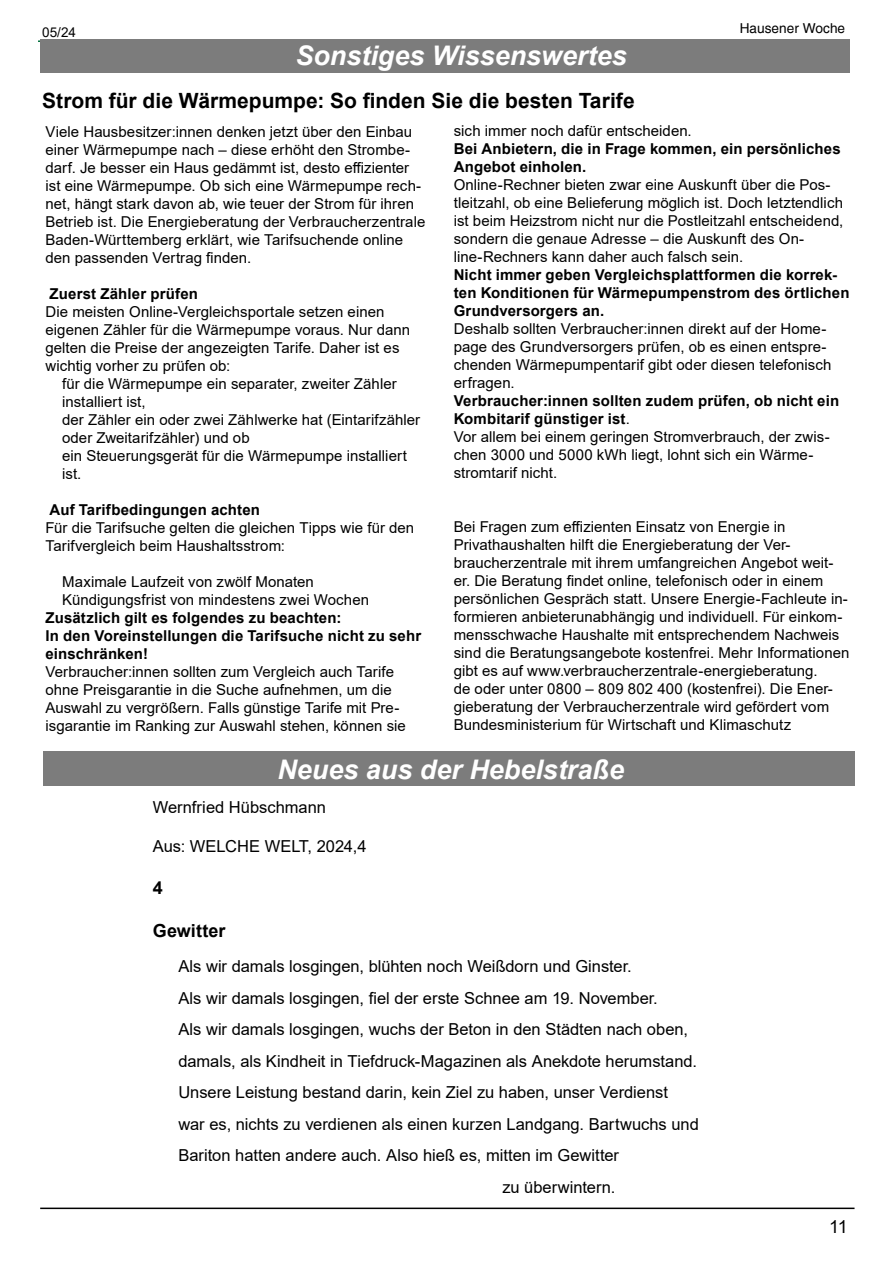
<style>
.page{position:relative;width:893px;height:1263px;background:#fff}
.page>*{position:absolute;margin:0;border:0;box-sizing:border-box;transform-origin:0 0}
.t1{font:italic 700 27px "Arial";color:#fff}
.t2{font:700 21px "Arial";color:#000}
.t3{font:700 18px "Arial";letter-spacing:.005em;color:#000}
.t4{font:18px "Arial";color:#000}
.t5{font:16.5px "Arial";color:#000}
.t6{font:15px/18px "Arial";letter-spacing:.005em;color:#000}
.t7{font:700 15px/18px "Arial";letter-spacing:.01em;color:#000}
.t8{font:13.65px "Helvetica";color:#000}
.t9{font:13.5px "Arial";color:#000}
.s1{font-weight:700}
</style>
<div class="page">
<hr style="left:40px;top:1208px;width:814px;height:1px;background:#000">
<div style="left:44px;top:751px;width:811px;height:34px;background:#7c7c7c"></div>
<div style="left:40px;top:40px;width:809px;height:33px;background:#7c7c7c"></div>
<p class="t9" style="left:42px;top:28px;width:35px">05/24</p>
<h1 class="t1" style="left:295px;top:45px;width:333px">Sonstiges Wissenswertes</h1>
<h2 class="t2" style="left:42px;top:93px;width:594px">Strom für die Wärmepumpe: So finden Sie die besten Tarife</h2>
<p class="t8" style="left:740px;top:23px;width:107px">Hausener Woche</p>
<p class="t6" style="left:45px;top:124px;width:381px">Viele Haus besitzer:innen denken jetzt über den Einbau einer Wärmepumpe nach – diese erhöht den Strombe&shy;darf. Je besser ein Haus gedämmt ist, desto effizienter ist eine Wärmepumpe. Ob sich eine Wärmepumpe rech&shy;net, hängt stark davon ab, wie teuer der Strom für ihren Betrieb ist. Die Energieberatung der Verbraucherzentrale Baden-Württemberg erklärt, wie Tarifsuchende online den passenden Vertrag finden.</p>
<p class="t7" style="left:50px;top:286px;width:150px">Zuerst Zähler prüfen</p>
<p class="t6" style="left:45px;top:304px;width:366px">Die meisten Online-Vergleichsportale setzen einen eigenen Zähler für die Wärmepumpe voraus. Nur dann gelten die Preise der angezeigten Tarife. Daher ist es wichtig vorher zu prüfen ob:</p>
<p class="t6" style="left:62px;top:376px;width:360px">für die Wärmepumpe ein separater, zweiter Zähler installiert ist,<br>der Zähler ein oder zwei Zählwerke hat (Eintarifzähler oder Zweitarifzähler) und ob<br>ein Steuerungsgerät für die Wärmepumpe installiert ist.</p>
<p class="t7" style="left:50px;top:502px;width:212px">Auf Tarifbedingungen achten</p>
<p class="t6" style="left:45px;top:520px;width:370px">Für die Tarifsuche gelten die gleichen Tipps wie für den<br>Tarifvergleich beim Haushaltsstrom:</p>
<p class="t6" style="left:62px;top:574px;width:308px">Maximale Laufzeit von zwölf Monaten<br>Kündigungsfrist von mindestens zwei Wochen</p>
<p class="t7" style="left:45px;top:610px;width:377px">Zusätzlich gilt es folgendes zu beachten:<br>In den Voreinstellungen die Tarifsuche nicht zu sehr einschränken!</p>
<p class="t6" style="left:45px;top:664px;width:362px">Verbraucher:innen sollten zum Vergleich auch Tarife ohne Preisgarantie in die Suche aufnehmen, um die Auswahl zu vergrößern. Falls günstige Tarife mit Pre&shy;isgarantie im Ranking zur Auswahl stehen, können sie</p>
<p class="t6" style="left:454px;top:123px;width:240px">sich immer noch dafür entscheiden.</p>
<p class="t7" style="left:454px;top:141px;width:388px">Bei Anbietern, die in Frage kommen, ein persönliches<br>Angebot einholen.</p>
<p class="t6" style="left:454px;top:177px;width:391px">Online-Rechner bieten zwar eine Auskunft über die Pos&shy;tleitzahl, ob eine Belieferung möglich ist. Doch letztendlich ist beim Heizstrom nicht nur die Postleitzahl entscheidend, sondern die genaue Adresse – die Auskunft des On&shy;line-Rechners kann daher auch falsch sein.</p>
<p class="t7" style="left:454px;top:267px;width:397px">Nicht immer geben Vergleichsplattformen die korrek&shy;ten Konditionen für Wärmepumpenstrom des örtlichen<br>Grundversorgers an.</p>
<p class="t6" style="left:454px;top:321px;width:379px">Deshalb sollten Verbraucher:innen direkt auf der Home&shy;page des Grundversorgers prüfen, ob es einen entspre&shy;chenden Wärmepumpentarif gibt oder diesen telefonisch erfragen.</p>
<p class="t6" style="left:454px;top:393px;width:387px"><span class="s1">Verbraucher:innen sollten zudem prüfen, ob nicht ein Kombitarif günstiger ist</span>.<br>Vor allem bei einem geringen Stromverbrauch, der zwis&shy;chen 3000 und 5000 kWh liegt, lohnt sich ein Wärme&shy;stromtarif nicht.</p>
<p class="t6" style="left:454px;top:519px;width:397px">Bei Fragen zum effizienten Einsatz von Energie in Privathaushalten hilft die Energieberatung der Ver&shy;braucherzentrale mit ihrem umfangreichen Angebot weit&shy;er. Die Beratung findet online, telefonisch oder in einem persönlichen Gespräch statt. Unsere Energie-Fachleute in&shy;formieren anbieterunabhängig und individuell. Für einkom&shy;mensschwache Haushalte mit entsprechendem Nachweis sind die Beratungsangebote kostenfrei. Mehr Informationen gibt es auf www.verbraucherzentrale-energieberatung.<br>de oder unter 0800 – 809 802 400 (kostenfrei). Die Ener&shy;gieberatung der Verbraucherzentrale wird gefördert vom Bundesministerium für Wirtschaft und Klimaschutz</p>
<h1 class="t1" style="left:277px;top:760px;width:348px">Neues aus der Hebelstraße</h1>
<p class="t5" style="left:153px;top:801px;width:175px">Wernfried Hübschmann</p>
<p class="t5" style="left:153px;top:840px;width:215px">Aus: WELCHE WELT, 2024,4</p>
<p class="t3" style="left:153px;top:881px;width:12px">4</p>
<p class="t3" style="left:153px;top:924px;width:74px">Gewitter</p>
<p class="t5" style="left:178px;top:960px;width:455px">Als wir damals losgingen, blühten noch Weißdorn und Ginster.</p>
<p class="t5" style="left:178px;top:992px;width:481px">Als wir damals losgingen, fiel der erste Schnee am 19. November.</p>
<p class="t5" style="left:178px;top:1023px;width:511px">Als wir damals losgingen, wuchs der Beton in den Städten nach oben,</p>
<p class="t5" style="left:178px;top:1055px;width:520px">damals, als Kindheit in Tiefdruck-Magazinen als Anekdote herumstand.</p>
<p class="t5" style="left:178px;top:1086px;width:491px">Unsere Leistung bestand darin, kein Ziel zu haben, unser Verdienst</p>
<p class="t5" style="left:178px;top:1118px;width:522px">war es, nichts zu verdienen als einen kurzen Landgang. Bartwuchs und</p>
<p class="t5" style="left:178px;top:1149px;width:442px">Bariton hatten andere auch. Also hieß es, mitten im Gewitter</p>
<p class="t5" style="left:502px;top:1181px;width:114px">zu überwintern.</p>
<p class="t4" style="left:829px;top:1220px;width:20px">11</p>
</div>
